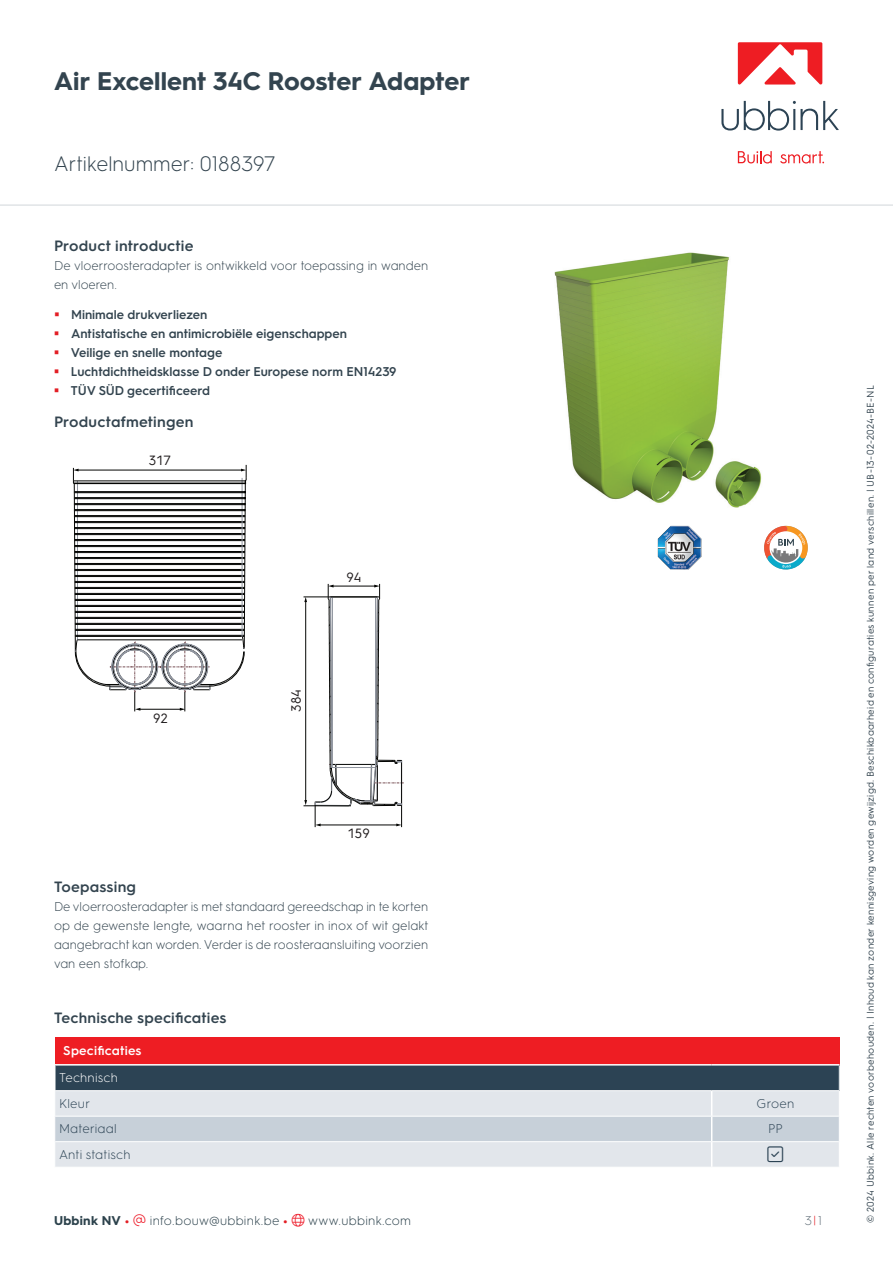
<style>
.page{position:relative;width:893px;height:1263px;background:#fff}
.page>*{position:absolute;margin:0;border:0;box-sizing:border-box;transform-origin:0 0}
.t1{font:700 25.5px "HGS3";color:#33444f}
.t2{font:300 21px "HGS3";color:#33444f}
.t3{font:300 18px "Font Awesome 6 Pro";color:#2c4354}
.t4{font:600 15px "HGS3";letter-spacing:.01em;color:#33444f}
.t5{font:13.5px "HGS3";color:#211d1e}
.t6{font:300 12.75px/19.2px "HGS3";color:#33444f}
.t7{font:600 12.75px/19.2px "HGS3";color:#33444f}
.t8{font:300 12.75px "HGS3";letter-spacing:.02em;color:#2c424c}
.t9{font:300 12.75px "HGS3";letter-spacing:.015em;color:#2c4354}
.t10{font:600 12.75px "HGS3";letter-spacing:.015em;color:#fff}
.t11{font:300 12.75px "HGS3";letter-spacing:.015em;color:#fff}
.t12{font:300 12.75px "HGS3";color:#66737c}
.t13{font:9.75px "HGS3";letter-spacing:.03em;color:#33444f}
.s1{font-weight:700}
.s2{font-weight:700;color:#e31e25}
.s3{color:#ee1f2d}
.s4{color:#e31e25}
</style>
<div class="page">
<div style="left:55px;top:1037px;width:784px;height:28px;background:#ee1d23"></div>
<hr style="left:54px;top:1064px;width:658px;height:1px;background:#fff">
<hr style="left:712px;top:1064px;width:127px;height:1px;background:#fff">
<svg style="left:764px;top:525px;width:44px;height:45px"></svg>
<img style="left:658px;top:526px;width:43px;height:44px">
<img style="left:554px;top:252px;width:208px;height:256px">
<svg style="left:73px;top:465px;width:331px;height:362px"></svg>
<hr style="left:0;top:204px;width:893px;height:2px;background:#e1e4e6">
<svg style="left:721px;top:101px;width:118px;height:30px"></svg>
<svg style="left:738px;top:151px;width:34px;height:13px"></svg>
<svg style="left:780px;top:151px;width:44px;height:13px"></svg>
<svg style="left:738px;top:42px;width:84px;height:43px"></svg>
<svg style="left:55px;top:1065px;width:785px;height:102px"></svg>
<h1 class="t1" style="left:54px;top:63px;width:417px">Air Excellent 34C Rooster Adapter</h1>
<h2 class="t2" style="left:54px;top:150px;width:223px">Artikelnummer: 0188397</h2>
<p class="t4" style="left:54px;top:235px;width:141px">Product introductie</p>
<p class="t6" style="left:54px;top:255px;width:376px">De vloerroosteradapter is ontwikkeld voor toepassing in wanden en vloeren.</p>
<p class="t7" style="left:71px;top:304px;width:327px">Minimale drukverliezen<br>Antistatische en antimicrobiële eigenschappen<br>Veilige en snelle montage<br>Luchtdichtheidsklasse D onder Europese norm EN14239<br>TÜV SÜD gecertificeerd</p>
<p class="t4" style="left:54px;top:411px;width:141px">Productafmetingen</p>
<p class="t5" style="left:149px;top:451px;width:24px">317</p>
<p class="t5" style="left:153px;top:708px;width:16px">92</p>
<p class="t5" style="left:287px;top:712px;width:24px;rotate:-90deg">384</p>
<p class="t5" style="left:346px;top:568px;width:16px">94</p>
<p class="t5" style="left:348px;top:823px;width:24px">159</p>
<p class="t4" style="left:54px;top:876px;width:84px">Toepassing</p>
<p class="t6" style="left:54px;top:896px;width:376px;text-align:justify">De vloerroosteradapter is met standaard gereedschap in te korten op de gewenste lengte, waarna het rooster in inox of wit gelakt aangebracht kan worden. Verder is de roosteraansluiting voorzien van een stofkap.</p>
<p class="t4" style="left:54px;top:1007px;width:174px">Technische specificaties</p>
<p class="t10" style="left:63px;top:1041px;width:80px">Specificaties</p>
<p class="t11" style="left:59px;top:1069px;width:60px">Technisch</p>
<p class="t9" style="left:59px;top:1094px;width:33px">Kleur</p>
<p class="t9" style="left:757px;top:1094px;width:39px">Groen</p>
<p class="t9" style="left:59px;top:1120px;width:59px">Materiaal</p>
<p class="t9" style="left:768px;top:1120px;width:16px">PP</p>
<p class="t9" style="left:59px;top:1145px;width:73px">Anti statisch</p>
<h3 class="t3" style="left:768px;top:1145px;width:17px">▲❑◆</h3>
<p class="t8" style="left:54px;top:1211px;width:359px"><span class="s1">Ubbink NV</span> <span class="s2">•</span> <span class="s3">▼</span> info.bouw@ubbink.be <span class="s2">•</span> <span class="s3">●□</span> www.ubbink.com</p>
<p class="t12" style="left:805px;top:1211px;width:19px">3<span class="s4">|</span>1</p>
<p class="t13" style="left:864px;top:1222px;width:839px;rotate:-90deg">© 2024 Ubbink. Alle rechten voorbehouden. | Inhoud kan zonder kennisgeving worden gewijzigd. Beschikbaarheid en configuraties kunnen per land verschillen. | UB-13-02-2024-BE-NL</p>
</div>
